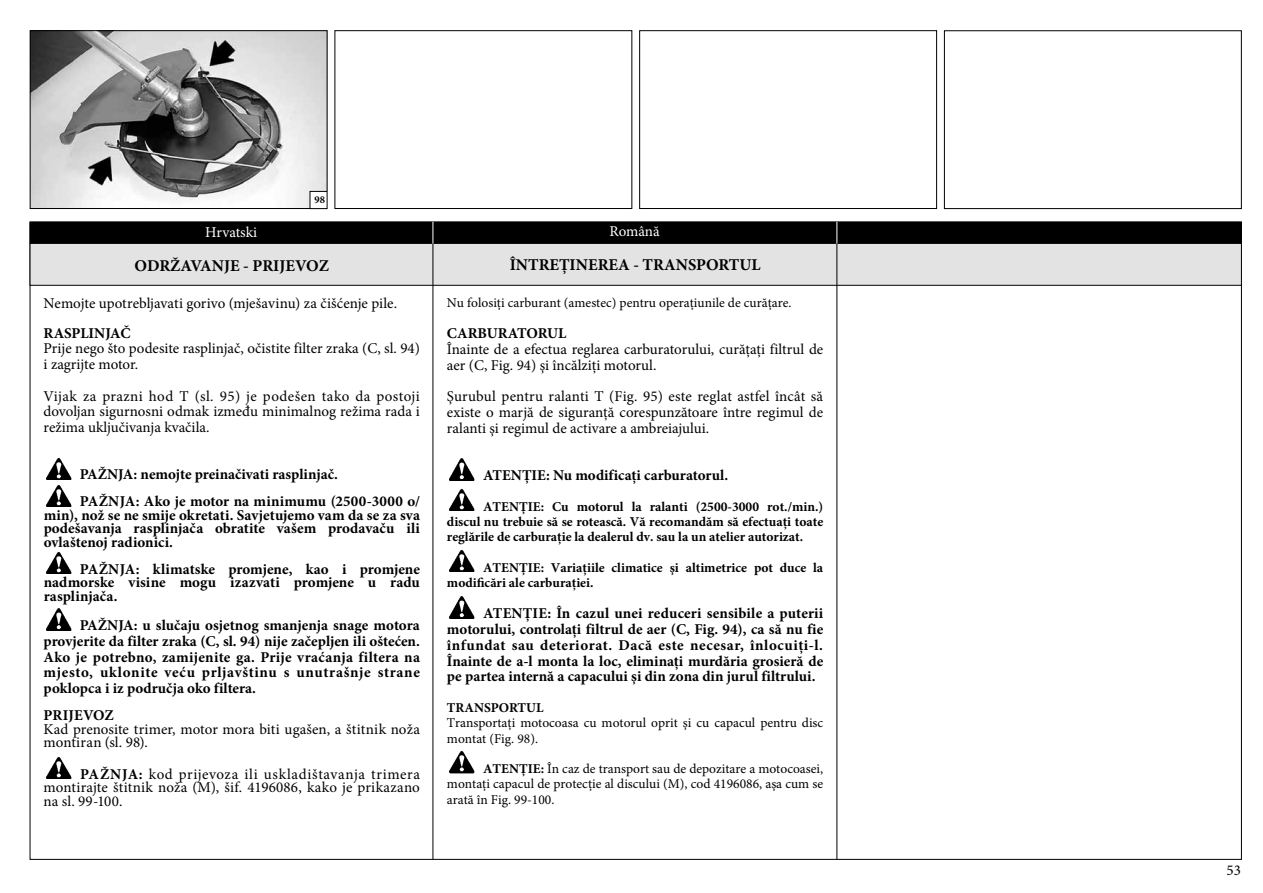
<style>
.page{position:relative;width:1263px;height:893px;background:#fff}
.page>*{position:absolute;margin:0;border:0;box-sizing:border-box;transform-origin:0 0}
.t1{font:700 16.5px "Minion Pro";color:#000}
.t2{font:700 15px/15.8px "Minion Pro";color:#000;text-align:justify}
.t3{font:15px/15.8px "Minion Pro";color:#000}
.t4{font:15px "Minion Pro";letter-spacing:-.005em;color:#fff}
.t5{font:13.5px/15.3px "Minion Pro";color:#000}
.t6{font:700 13.5px/15.3px "Minion Pro";color:#000;text-align:justify}
.t7{font:700 10.5px "Minion Pro";color:#000}
.s1{font-weight:700}
</style>
<div class="page">
<div style="left:30px;top:243px;width:1211px;height:42px;background:#e3e3e3"></div>
<div style="left:30px;top:243px;width:1212px;height:43px;border:1px solid #000"></div>
<div style="left:30px;top:222px;width:1211px;height:21px;background:#000"></div>
<hr style="left:433px;top:222px;width:1px;height:637px;background:#000">
<hr style="left:836px;top:222px;width:1px;height:637px;background:#000">
<svg style="left:433px;top:222px;width:1px;height:22px"></svg>
<svg style="left:836px;top:222px;width:1px;height:22px"></svg>
<img style="left:46px;top:458px;width:26px;height:21px">
<img style="left:46px;top:485px;width:26px;height:21px">
<img style="left:46px;top:552px;width:26px;height:22px">
<img style="left:46px;top:608px;width:26px;height:22px">
<img style="left:46px;top:757px;width:26px;height:21px">
<img style="left:449px;top:458px;width:26px;height:22px">
<img style="left:449px;top:489px;width:26px;height:22px">
<img style="left:449px;top:550px;width:26px;height:22px">
<img style="left:449px;top:596px;width:26px;height:22px">
<img style="left:449px;top:751px;width:26px;height:22px">
<div style="left:944px;top:30px;width:298px;height:179px;border:1px solid #000"></div>
<img style="left:32px;top:32px;width:293px;height:175px">
<div style="left:30px;top:30px;width:297px;height:179px;border:1px solid #000"></div>
<div style="left:310px;top:191px;width:17px;height:18px;background:#fff"></div>
<div style="left:310px;top:191px;width:17px;height:18px;border:1px solid #000"></div>
<div style="left:334px;top:30px;width:298px;height:179px;border:1px solid #000"></div>
<div style="left:639px;top:30px;width:298px;height:179px;border:1px solid #000"></div>
<p class="t7" style="left:314px;top:192px;width:12px">98</p>
<p class="t4" style="left:205px;top:223px;width:54px">Hrvatski</p>
<p class="t4" style="left:609px;top:222px;width:52px">Română</p>
<p class="t1" style="left:135px;top:254px;width:196px">ODRŽAVANJE - PRIJEVOZ</p>
<p class="t1" style="left:510px;top:253px;width:252px">ÎNTREŢINEREA - TRANSPORTUL</p>
<p class="t3" style="left:44px;top:296px;width:355px">Nemojte upotrebljavati gorivo (mješavinu) za čišćenje pile.</p>
<p class="t2" style="left:44px;top:325px;width:88px">RASPLINJAČ</p>
<p class="t3" style="left:44px;top:341px;width:378px">Prije nego što podesite rasplinjač, očistite filter zraka (C, sl. 94) i zagrijte motor.</p>
<p class="t3" style="left:44px;top:388px;width:378px;text-align:justify">Vijak za prazni hod T (sl. 95) je podešen tako da postoji dovoljan sigurnosni odmak između minimalnog režima rada i režima uključivanja kvačila.</p>
<p class="t2" style="left:80px;top:461px;width:342px;line-height:27px">PAŽNJA: nemojte preinačivati rasplinjač.<br>PAŽNJA: Ako je motor na minimumu (2500-3000 o/</p>
<p class="t2" style="left:44px;top:508px;width:378px;line-height:13.5px">min), nož se ne smije okretati. Savjetujemo vam da se za sva podešavanja rasplinjača obratite vašem prodavaču ili ovlaštenoj radionici.</p>
<p class="t2" style="left:44px;top:562px;width:378px;line-height:13.5px;text-indent:36px">PAŽNJA: klimatske promjene, kao i promjene nadmorske visine mogu izazvati promjene u radu rasplinjača.</p>
<p class="t2" style="left:44px;top:617px;width:378px;text-indent:36px">PAŽNJA: u slučaju osjetnog smanjenja snage motora provjerite da filter zraka (C, sl. 94) nije začepljen ili oštećen.<br>Ako je potrebno, zamijenite ga. Prije vraćanja filtera na mjesto, uklonite veću prljavštinu s unutrašnje strane poklopca i iz područja oko filtera.</p>
<p class="t2" style="left:44px;top:707px;width:72px">PRIJEVOZ</p>
<p class="t3" style="left:44px;top:722px;width:378px;line-height:13.5px">Kad prenosite trimer, motor mora biti ugašen, a štitnik noža montiran (sl. 98).</p>
<p class="t3" style="left:44px;top:767px;width:378px;line-height:13.5px;text-align:justify;text-indent:37px"><span class="s1">PAŽNJA:</span> kod prijevoza ili uskladištavanja trimera montirajte štitnik noža (M), šif. 4196086, kako je prikazano na sl. 99-100.</p>
<p class="t5" style="left:447px;top:295px;width:346px">Nu folosiţi carburant (amestec) pentru operaţiunile de curăţare.</p>
<p class="t2" style="left:447px;top:326px;width:121px">CARBURATORUL</p>
<p class="t3" style="left:447px;top:342px;width:378px">Înainte de a efectua reglarea carburatorului, curăţaţi filtrul de aer (C, Fig. 94) şi încălziţi motorul.</p>
<p class="t3" style="left:447px;top:389px;width:378px;text-align:justify">Şurubul pentru ralanti T (Fig. 95) este reglat astfel încât să existe o marjă de siguranţă corespunzătoare între regimul de ralanti şi regimul de activare a ambreiajului.</p>
<p class="t2" style="left:483px;top:467px;width:247px">ATENŢIE: Nu modificaţi carburatorul.</p>
<p class="t6" style="left:447px;top:499px;width:378px;text-indent:36px">ATENŢIE: Cu motorul la ralanti (2500-3000 rot./min.) discul nu trebuie să se rotească. Vă recomandăm să efectuaţi toate reglările de carburaţie la dealerul dv. sau la un atelier autorizat.</p>
<p class="t6" style="left:447px;top:560px;width:378px;text-indent:36px">ATENŢIE: Variaţiile climatice şi altimetrice pot duce la modificări ale carburaţiei.</p>
<p class="t2" style="left:447px;top:605px;width:378px;text-indent:36px">ATENŢIE: În cazul unei reduceri sensibile a puterii motorului, controlaţi filtrul de aer (C, Fig. 94), ca să nu fie înfundat sau deteriorat. Dacă este necesar, înlocuiţi-l.<br>Înainte de a-l monta la loc, eliminaţi murdăria grosieră de pe partea internă a capacului şi din zona din jurul filtrului.</p>
<p class="t6" style="left:447px;top:700px;width:98px">TRANSPORTUL</p>
<p class="t5" style="left:447px;top:715px;width:378px">Transportaţi motocoasa cu motorul oprit şi cu capacul pentru disc montat (Fig. 98).</p>
<p class="t5" style="left:447px;top:761px;width:378px;text-align:justify;text-indent:36px"><span class="s1">ATENŢIE:</span> În caz de transport sau de depozitare a motocoasei, montaţi capacul de protecţie al discului (M), cod 4196086, aşa cum se arată în Fig. 99-100.</p>
<p class="t3" style="left:1226px;top:862px;width:16px">53</p>
</div>
